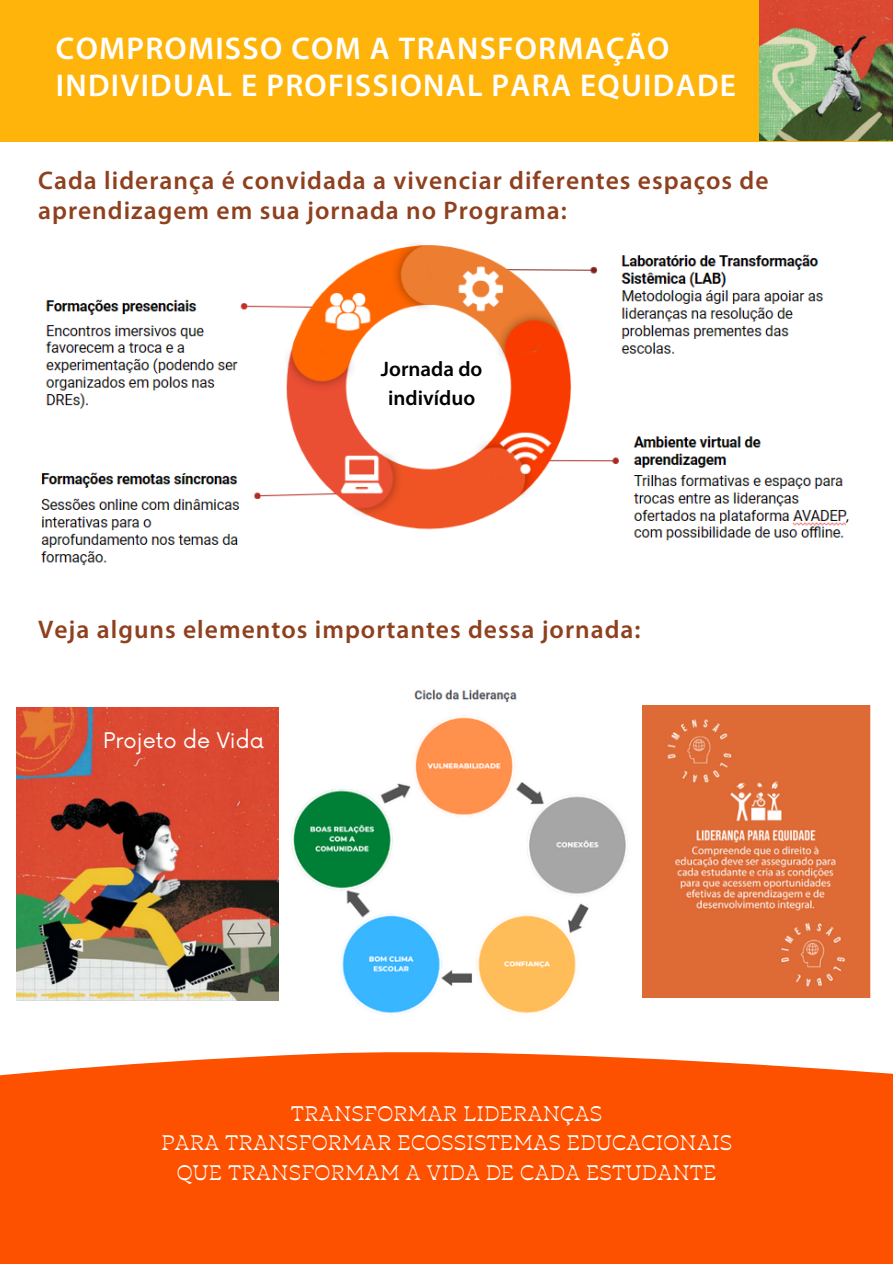
<style>
.page{position:relative;width:893px;height:1264px;background:#fff}
.page>*{position:absolute;margin:0;border:0;box-sizing:border-box;transform-origin:0 0}
.t1{font:600 31.5px/37.2px "Myriad Pro";letter-spacing:.04em;color:#fff}
.t2{font:600 25.5px/30.3px "Myriad Pro";letter-spacing:.04em;color:#8f411f}
.t3{font:21px "Blackest Text";color:#fff}
.t4{font:600 21px/29.2px "Myriad Pro";color:#000;text-align:center}
.t5{font:21px "Now";color:#fff}
</style>
<div class="page">
<img style="left:278px;top:689px;width:366px;height:311px">
<div style="left:0;top:0;width:892px;height:141px;background:#ffb40c"></div>
<img style="left:759px;top:0;width:133px;height:141px">
<svg style="left:0;top:1000px;width:892px;height:263px;fill:#fe5100"></svg>
<img style="left:41px;top:244px;width:808px;height:322px">
<img style="left:642px;top:705px;width:228px;height:292px">
<img style="left:16px;top:707px;width:262px;height:293px">
<p class="t1" style="left:56px;top:33px;width:681px">COMPROMISSO COM A TRANSFORMAÇÃO<br>INDIVIDUAL E PROFISSIONAL PARA EQUIDADE</p>
<p class="t2" style="left:38px;top:167px;width:731px">Cada liderança é convidada a vivenciar diferentes espaços de aprendizagem em sua jornada no Programa:</p>
<p class="t4" style="left:381px;top:356px;width:103px">Jornada do indivíduo</p>
<p class="t2" style="left:38px;top:616px;width:604px">Veja alguns elementos importantes dessa jornada:</p>
<p class="t5" style="left:103px;top:729px;width:162px">Projeto de Vida</p>
<p class="t3" style="left:291px;top:1103px;width:313px">TRANSFORMAR LIDERANÇAS</p>
<p class="t3" style="left:161px;top:1132px;width:572px">PARA TRANSFORMAR ECOSSISTEMAS EDUCACIONAIS</p>
<p class="t3" style="left:177px;top:1162px;width:541px">QUE TRANSFORMAM A VIDA DE CADA ESTUDANTE</p>
</div>
